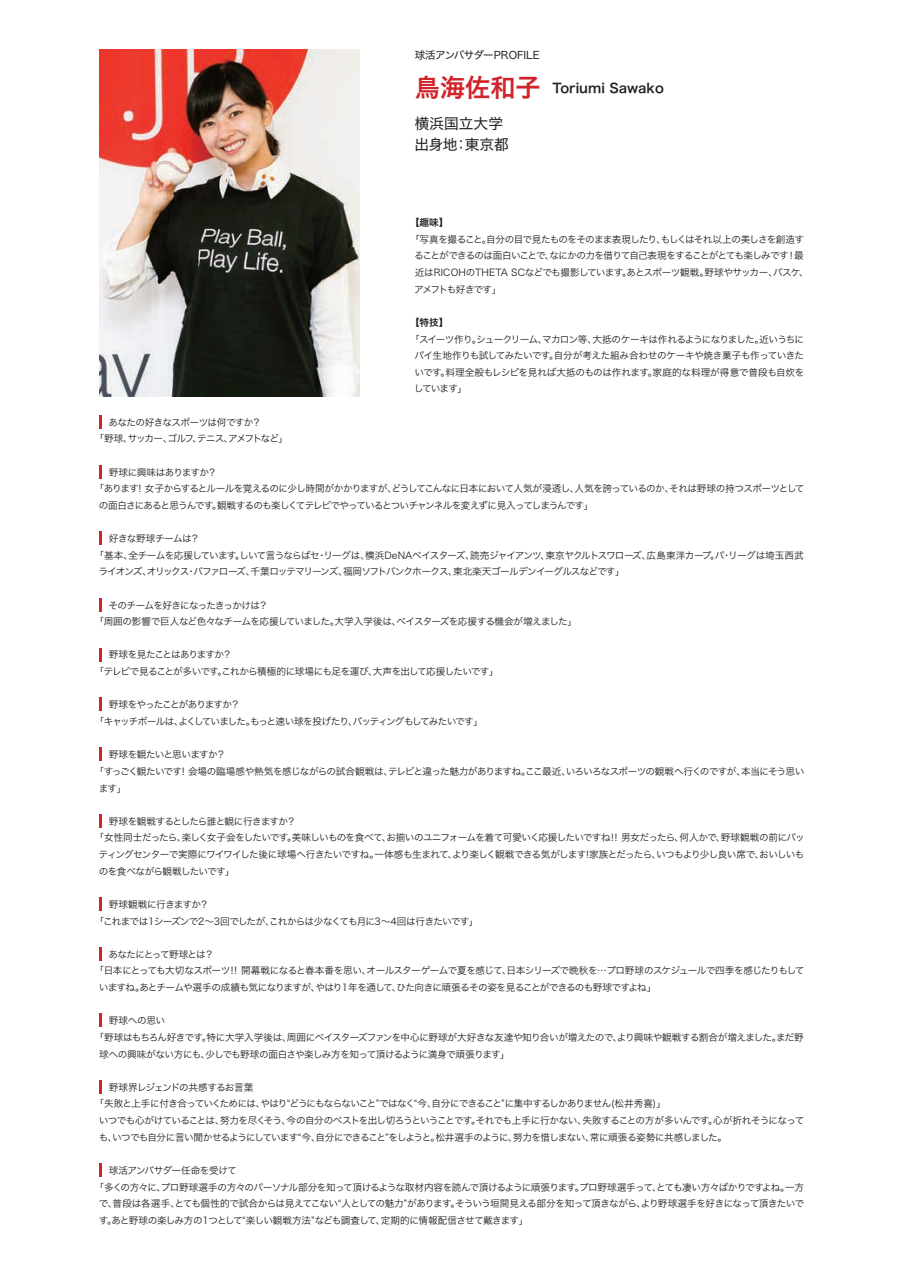
<style>
.page{position:relative;width:903px;height:1275px;background:#fff}
.page>*{position:absolute;margin:0;border:0;box-sizing:border-box;transform-origin:0 0}
.t1{font:14.7px/21px "Hiragino Sans W4";color:#231f20}
.t2{font:13.12px "Hiragino Sans W6";color:#231f20}
.t3{font:10.5px "Hiragino Sans W4";color:#231f20}
.t4{font:9.62px/16.6px "Hiragino Sans W3";letter-spacing:-.07em;color:#231f20}
.t5{font:9.62px/16.6px "Hiragino Sans W3";letter-spacing:-.1em;color:#231f20}
.t6{font:9.62px "Hiragino Sans W3";letter-spacing:-.05em;color:#231f20}
.t7{font:9.62px "Hiragino Sans W3";letter-spacing:-.09em;color:#231f20}
.t8{font:9.62px "Hiragino Sans W3";letter-spacing:-.045em;color:#231f20}
.t9{font:9.62px "Hiragino Sans W6";color:#231f20}
.s1{font-size:25.2px;color:#d1232a}
</style>
<div class="page">
<img style="left:99px;top:50px;width:261px;height:347px">
<svg style="left:99px;top:415px;width:3px;height:13px"></svg>
<svg style="left:99px;top:465px;width:3px;height:13px"></svg>
<svg style="left:99px;top:532px;width:3px;height:13px"></svg>
<svg style="left:99px;top:598px;width:3px;height:13px"></svg>
<svg style="left:99px;top:648px;width:3px;height:13px"></svg>
<svg style="left:99px;top:698px;width:3px;height:13px"></svg>
<svg style="left:99px;top:748px;width:3px;height:13px"></svg>
<svg style="left:99px;top:814px;width:3px;height:13px"></svg>
<svg style="left:99px;top:897px;width:3px;height:13px"></svg>
<svg style="left:99px;top:947px;width:3px;height:13px"></svg>
<svg style="left:99px;top:1014px;width:3px;height:13px"></svg>
<svg style="left:99px;top:1080px;width:3px;height:13px"></svg>
<svg style="left:99px;top:1163px;width:3px;height:13px"></svg>
<p class="t3" style="left:415px;top:46px;width:126px">球活アンバサダーPROFILE</p>
<h2 class="t2" style="left:415px;top:76px;width:251px"><span class="s1">鳥海佐和子</span> Toriumi Sawako</h2>
<h1 class="t1" style="left:414px;top:112px;width:96px">横浜国立大学出身地：東京都</h1>
<p class="t9" style="left:410px;top:214px;width:40px">【趣味】</p>
<p class="t4" style="left:414px;top:230px;width:396px;text-indent:-4px">「写真を撮ること。自分の目で見たものをそのまま表現したり、もしくはそれ以上の美しさを創造することができるのは面白いことで、なにかの力を借りて自己表現をすることがとても楽しみです！最近はRICOHのTHETA SCなどでも撮影しています。あとスポーツ観戦。野球やサッカー、バスケ、アメフトも好きです」</p>
<p class="t9" style="left:410px;top:314px;width:40px">【特技】</p>
<p class="t4" style="left:414px;top:330px;width:392px;text-align:justify;text-indent:-4px">「スイーツ作り。シュークリーム、マカロン等、大抵のケーキは作れるようになりました。近いうちにパイ生地作りも試してみたいです。自分が考えた組み合わせのケーキや焼き菓子も作っていきたいです。料理全般もレシピを見れば大抵のものは作れます。家庭的な料理が得意で普段も自炊をしています」</p>
<p class="t4" style="left:94px;top:413px;width:195px;text-indent:14px">あなたの好きなスポーツは何ですか？<br>「野球、サッカー、ゴルフ、テニス、アメフトなど」</p>
<p class="t4" style="left:109px;top:463px;width:110px">野球に興味はありますか？</p>
<p class="t4" style="left:94px;top:480px;width:712px">「あります! 女子からするとルールを覚えるのに少し時間がかかりますが、どうしてこんなに日本において人気が浸透し、人気を誇っているのか、それは野球の持つスポーツとして</p>
<p class="t7" style="left:99px;top:497px;width:496px">の面白さにあると思うんです。観戦するのも楽しくてテレビでやっているとついチャンネルを変えずに見入ってしまうんです」</p>
<p class="t8" style="left:109px;top:530px;width:92px">好きな野球チームは？</p>
<p class="t4" style="left:94px;top:546px;width:711px">「基本、全チームを応援しています。しいて言うならばセ・リーグは、横浜DeNAベイスターズ、読売ジャイアンツ、東京ヤクルトスワローズ、広島東洋カープ。パ・リーグは埼玉西武</p>
<p class="t5" style="left:99px;top:563px;width:528px">ライオンズ、オリックス・バファローズ、千葉ロッテマリーンズ、福岡ソフトバンクホークス、東北楽天ゴールデンイーグルスなどです」</p>
<p class="t4" style="left:94px;top:596px;width:484px;text-indent:14px">そのチームを好きになったきっかけは？<br>「周囲の影響で巨人など色々なチームを応援していました。大学入学後は、ベイスターズを応援する機会が増えました」</p>
<p class="t4" style="left:94px;top:646px;width:406px;text-indent:14px">野球を見たことはありますか？<br>「テレビで見ることが多いです。これから積極的に球場にも足を運び、大声を出して応援したいです」</p>
<p class="t5" style="left:94px;top:696px;width:390px;text-indent:14px">野球をやったことがありますか？<br>「キャッチボールは、よくしていました。もっと速い球を投げたり、バッティングもしてみたいです」</p>
<p class="t4" style="left:109px;top:746px;width:118px">野球を観たいと思いますか？</p>
<p class="t4" style="left:94px;top:762px;width:711px">「すっごく観たいです! 会場の臨場感や熱気を感じながらの試合観戦は、テレビと違った魅力がありますね。ここ最近、いろいろなスポーツの観戦へ行くのですが、本当にそう思い</p>
<p class="t4" style="left:99px;top:779px;width:29px">ます」</p>
<p class="t4" style="left:109px;top:812px;width:189px">野球を観戦するとしたら誰と観に行きますか？</p>
<p class="t4" style="left:94px;top:829px;width:712px">「女性同士だったら、楽しく女子会をしたいです。美味しいものを食べて、お揃いのユニフォームを着て可愛いく応援したいですね‼ 男女だったら、何人かで、野球観戦の前にバッ</p>
<p class="t4" style="left:99px;top:845px;width:707px">ティングセンターで実際にワイワイした後に球場へ行きたいですね。一体感も生まれて、より楽しく観戦できる気がします!家族とだったら、いつもより少し良い席で、おいしいも</p>
<p class="t4" style="left:99px;top:862px;width:137px">のを食べながら観戦したいです」</p>
<p class="t4" style="left:94px;top:895px;width:386px;text-indent:14px">野球観戦に行きますか？<br>「これまでは1シーズンで2～3回でしたが、これからは少なくても月に3～4回は行きたいです」</p>
<p class="t4" style="left:108px;top:945px;width:107px">あなたにとって野球とは？</p>
<p class="t4" style="left:94px;top:962px;width:711px">「日本にとっても大切なスポーツ‼ 開幕戦になると春本番を思い、オールスターゲームで夏を感じて、日本シリーズで晩秋を…プロ野球のスケジュールで四季を感じたりもして</p>
<p class="t4" style="left:99px;top:978px;width:559px">いますね。あとチームや選手の成績も気になりますが、やはり1年を通して、ひた向きに頑張るその姿を見ることができるのも野球ですよね」</p>
<p class="t4" style="left:109px;top:1012px;width:58px">野球への思い</p>
<p class="t6" style="left:94px;top:1029px;width:711px">「野球はもちろん好きです。特に大学入学後は、周囲にベイスターズファンを中心に野球が大好きな友達や知り合いが増えたので、より興味や観戦する割合が増えました。まだ野</p>
<p class="t4" style="left:99px;top:1045px;width:412px">球への興味がない方にも、少しでも野球の面白さや楽しみ方を知って頂けるように満身で頑張ります」</p>
<p class="t4" style="left:109px;top:1078px;width:146px">野球界レジェンドの共感するお言葉</p>
<p class="t4" style="left:94px;top:1095px;width:573px">「失敗と上手に付き合っていくためには、やはり“どうにもならないこと”ではなく“今、自分にできること”に集中するしかありません(松井秀喜)」</p>
<p class="t4" style="left:99px;top:1111px;width:707px">いつでも心がけていることは、努力を尽くそう、今の自分のベストを出し切ろうということです。それでも上手に行かない、失敗することの方が多いんです。心が折れそうになって</p>
<p class="t4" style="left:99px;top:1128px;width:630px">も、いつでも自分に言い聞かせるようにしています“今、自分にできること”をしようと。松井選手のように、努力を惜しまない、常に頑張る姿勢に共感しました。</p>
<p class="t4" style="left:109px;top:1161px;width:129px">球活アンバサダー任命を受けて</p>
<p class="t4" style="left:94px;top:1178px;width:711px">「多くの方々に、プロ野球選手の方々のパーソナル部分を知って頂けるような取材内容を読んで頂けるように頑張ります。プロ野球選手って、とても凄い方々ばかりですよね。一方</p>
<p class="t4" style="left:99px;top:1194px;width:707px">で、普段は各選手、とても個性的で試合からは見えてこない“人としての魅力”があります。そういう垣間見える部分を知って頂きながら、より野球選手を好きになって頂きたいで</p>
<p class="t4" style="left:99px;top:1211px;width:431px">す。あと野球の楽しみ方の1つとして“楽しい観戦方法”なども調査して、定期的に情報配信させて戴きます」</p>
</div>
